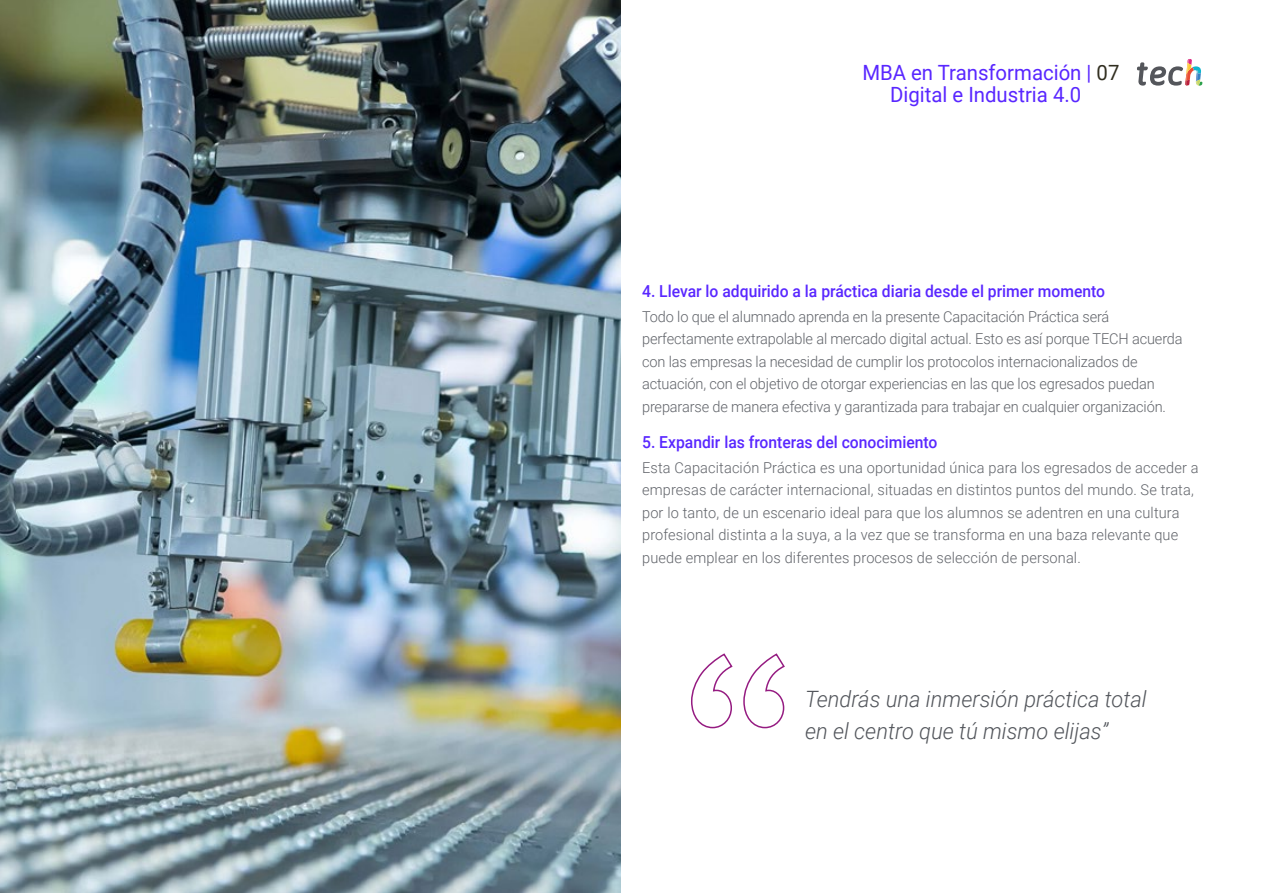
<style>
.page{position:relative;width:1263px;height:893px;background:#fff}
.page>*{position:absolute;margin:0;border:0;box-sizing:border-box;transform-origin:0 0}
.t1{font:italic 300 22.5px/31.5px "Roboto";color:#52555b}
.t2{font:21px/22.5px "Roboto";color:#5927ff;text-align:center}
.t3{font:500 16.5px "Roboto";color:#5927ff;scale:.95 1}
.t4{font:300 15px/22.5px "Roboto";letter-spacing:-.01em;color:#61646a}
.t5{font:300 15px/22.5px "Roboto";letter-spacing:.01em;color:#61646a}
.s1{color:#312e20}
</style>
<div class="page">
<svg style="left:691px;top:653px;width:94px;height:76px"></svg>
<img style="left:0;top:0;width:621px;height:893px">
<svg style="left:1137px;top:59px;width:65px;height:27px"></svg>
<h2 class="t2" style="left:862px;top:60px;width:259px">MBA en Transformación | <span class="s1">07<br></span>Digital e Industria 4.0</h2>
<p class="t3" style="left:642px;top:280px;width:489px">4. Llevar lo adquirido a la práctica diaria desde el primer momento</p>
<p class="t4" style="left:642px;top:305px;width:542px">Todo lo que el alumnado aprenda en la presente Capacitación Práctica será perfectamente extrapolable al mercado digital actual. Esto es así porque TECH acuerda con las empresas la necesidad de cumplir los protocolos internacionalizados de actuación, con el objetivo de otorgar experiencias en las que los egresados puedan prepararse de manera efectiva y garantizada para trabajar en cualquier organización.</p>
<p class="t3" style="left:642px;top:431px;width:312px">5. Expandir las fronteras del conocimiento</p>
<p class="t5" style="left:642px;top:456px;width:558px">Esta Capacitación Práctica es una oportunidad única para los egresados de acceder a empresas de carácter internacional, situadas en distintos puntos del mundo. Se trata, por lo tanto, de un escenario ideal para que los alumnos se adentren en una cultura profesional distinta a la suya, a la vez que se transforma en una baza relevante que puede emplear en los diferentes procesos de selección de personal.</p>
<h1 class="t1" style="left:805px;top:682px;width:343px">Tendrás una inmersión práctica total en el centro que tú mismo elijas”</h1>
</div>
